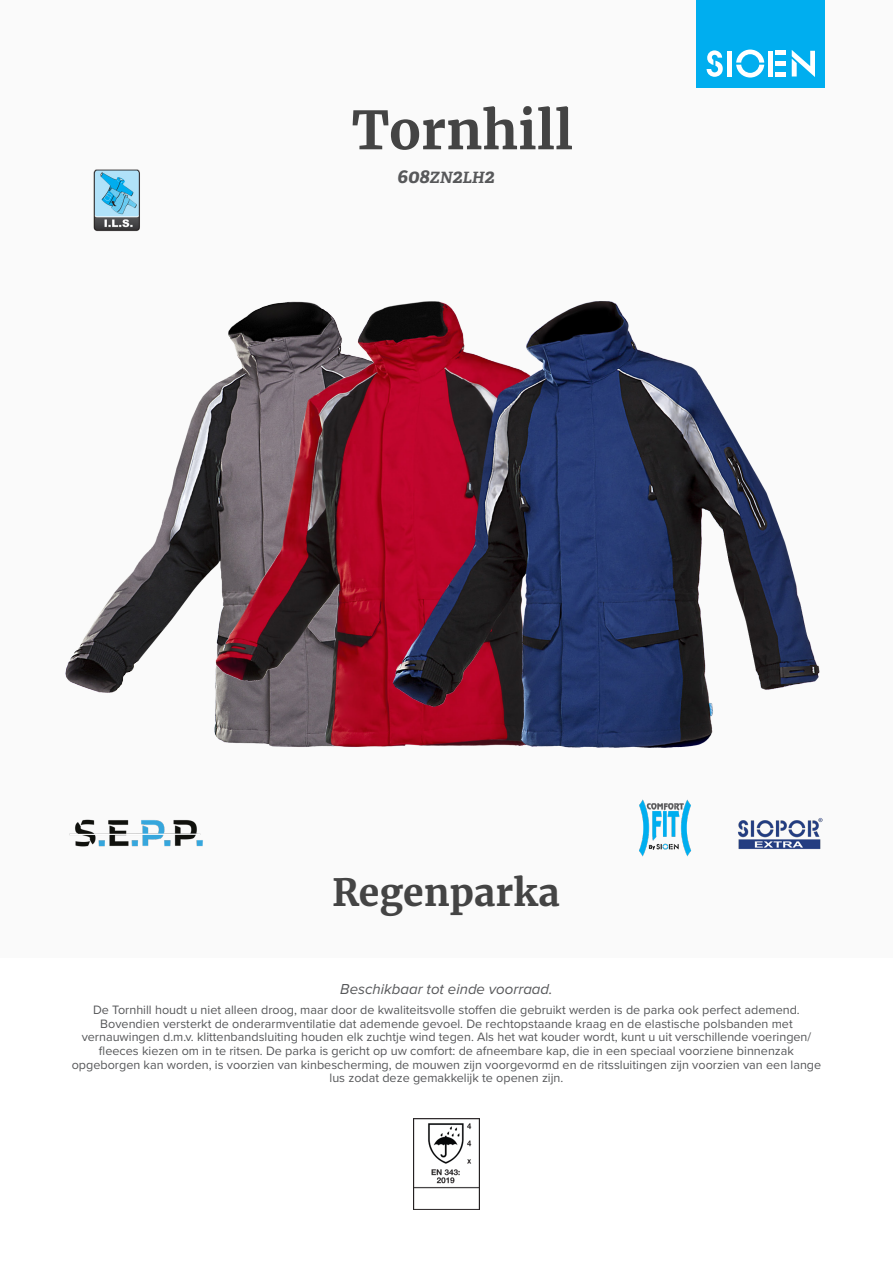
<style>
.page{position:relative;width:893px;height:1263px;background:#fff}
.page>*{position:absolute;margin:0;border:0;box-sizing:border-box;transform-origin:0 0}
.product_name{font:700 52.5px "Merriweather";color:#444}
.product_h2{font:700 37.5px "Merriweather";color:#444}
.product_ref{font:italic 700 19.5px "Adelle";color:#57585a}
.product_description{font:italic 15px "Proxima Nova";color:#57585a}
.product_description-2{font:12.6px/13.6px "Proxima Nova";color:#57585a;text-align:center}
.s1{font-size:15.6px}
</style>
<div class="page">
<div style="left:0;top:0;width:893px;height:957px;background:#fafafa"></div>
<div style="left:697px;top:0;width:128px;height:88px;background:#00aeef"></div>
<svg style="left:707px;top:50px;width:16px;height:27px"></svg>
<svg style="left:736px;top:50px;width:28px;height:28px"></svg>
<div style="left:727px;top:51px;width:5px;height:26px;background:#fff"></div>
<div style="left:768px;top:51px;width:5px;height:26px;background:#fff"></div>
<div style="left:775px;top:72px;width:11px;height:5px;background:#fff"></div>
<div style="left:775px;top:61px;width:11px;height:5px;background:#fff"></div>
<hr style="left:775px;top:51px;width:11px;height:4px;background:#fff">
<svg style="left:792px;top:50px;width:23px;height:27px"></svg>
<img style="left:95px;top:169px;width:44px;height:1px">
<img style="left:413px;top:1118px;width:67px;height:92px">
<img style="left:65px;top:170px;width:114px;height:677px">
<img style="left:179px;top:301px;width:178px;height:546px">
<img style="left:357px;top:301px;width:466px;height:556px">
<p class="product_name" style="left:352px;top:97px;width:223px">Tornhill</p>
<p class="product_ref" style="left:397px;top:164px;width:99px">608<span class="s1">ZN</span>2<span class="s1">LH</span>2</p>
<p class="product_h2" style="left:332px;top:868px;width:229px">Regenparka</p>
<p class="product_description" style="left:340px;top:980px;width:214px">Beschikbaar tot einde voorraad.</p>
<p class="product_description-2" style="left:72px;top:1002px;width:751px">De Tornhill houdt u niet alleen droog, maar door de kwaliteitsvolle stoffen die gebruikt werden is de parka ook perfect ademend.<br>Bovendien versterkt de onderarmventilatie dat ademende gevoel. De rechtopstaande kraag en de elastische polsbanden met vernauwingen d.m.v. klittenbandsluiting houden elk zuchtje wind tegen. Als het wat kouder wordt, kunt u uit verschillende voeringen/ fleeces kiezen om in te ritsen. De parka is gericht op uw comfort: de afneembare kap, die in een speciaal voorziene binnenzak opgeborgen kan worden, is voorzien van kinbescherming, de mouwen zijn voorgevormd en de ritssluitingen zijn voorzien van een lange lus zodat deze gemakkelijk te openen zijn.</p>
</div>
